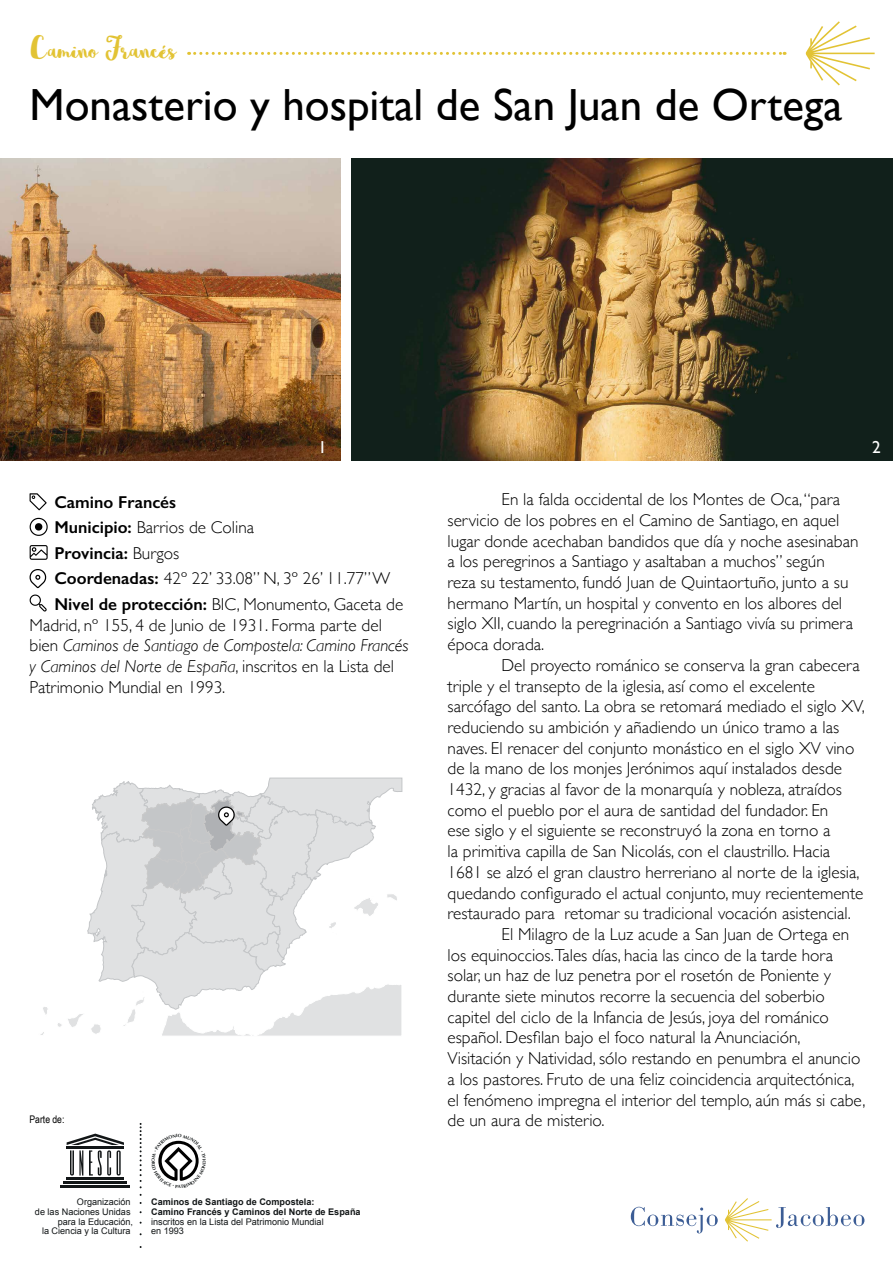
<style>
.page{position:relative;width:893px;height:1263px;background:#fff}
.page>*{position:absolute;margin:0;border:0;box-sizing:border-box;transform-origin:0 0}
.t1{font:45px "Gill Sans";color:#000}
.t2{font:33px "Sophia";letter-spacing:-.05em;color:#e2c334}
.t3{font:300 17.25px/20.7px "Gill Sans";color:#000}
.t4{font:17.25px "Gill Sans";color:#fff}
.t5{font:10.5px "Arial Narrow";color:#000}
.t6{font:9.15px/9.9px "Arial";color:#121617}
.t7{font:700 9.15px/9.9px "Arial";color:#121617}
.s1{font-weight:600}
.s2{font-style:italic}
</style>
<div class="page">
<svg style="left:631px;top:1198px;width:233px;height:43px"></svg>
<img style="left:0;top:159px;width:341px;height:302px">
<svg style="left:806px;top:21px;width:69px;height:64px"></svg>
<svg style="left:189px;top:52px;width:596px;height:3px"></svg>
<img style="left:351px;top:159px;width:542px;height:302px">
<svg style="left:30px;top:569px;width:16px;height:19px"></svg>
<svg style="left:30px;top:493px;width:17px;height:17px"></svg>
<svg style="left:30px;top:594px;width:17px;height:17px"></svg>
<svg style="left:30px;top:545px;width:18px;height:15px"></svg>
<svg style="left:30px;top:518px;width:18px;height:18px"></svg>
<svg style="left:40px;top:778px;width:362px;height:258px"></svg>
<svg style="left:140px;top:1123px;width:2px;height:65px"></svg>
<hr style="left:67px;top:1177px;width:57px;height:2px;background:#121617">
<hr style="left:63px;top:1181px;width:64px;height:2px;background:#121617">
<hr style="left:60px;top:1185px;width:70px;height:2px;background:#121617">
<svg style="left:67px;top:1133px;width:57px;height:42px"></svg>
<svg style="left:158px;top:1140px;width:41px;height:41px"></svg>
<h2 class="t2" style="left:30px;top:30px;width:149px">Camino Francés</h2>
<h1 class="t1" style="left:30px;top:79px;width:814px">Monasterio y hospital de San Juan de Ortega</h1>
<p class="t4" style="left:318px;top:437px;width:10px">1</p>
<p class="t4" style="left:872px;top:437px;width:10px">2</p>
<p class="t3" style="left:54px;top:489px;width:350px;line-height:25.5px"><span class="s1">Camino Francés<br>Municipio:</span> Barrios de Colina<br><span class="s1">Provincia:</span> Burgos<br><span class="s1">Coordenadas:</span> 42º 22’ 33.08” N, 3º 26’ 11.77” W<br><span class="s1">Nivel de protección:</span> BIC, Monumento, Gaceta de</p>
<p class="t3" style="left:30px;top:614px;width:381px">Madrid, nº 155, 4 de Junio de 1931. Forma parte del bien <span class="s2">Caminos de Santiago de Compostela: Camino Francés y Caminos del Norte de España</span>, inscritos en la Lista del Patrimonio Mundial en 1993.</p>
<p class="t5" style="left:30px;top:1111px;width:36px">Parte de:</p>
<p class="t6" style="left:35px;top:1196px;width:100px;text-align:right">Organización<br>de las Naciones Unidas para la Educación,<br>la Ciencia y la Cultura</p>
<p class="t7" style="left:151px;top:1197px;width:211px">Caminos de Santiago de Compostela:<br>Camino Francés y Caminos del Norte de España</p>
<p class="t6" style="left:151px;top:1216px;width:174px">inscritos en la Lista del Patrimonio Mundial en 1993</p>
<p class="t3" style="left:448px;top:488px;width:412px;text-indent:54px">En la falda occidental de los Montes de Oca, “para servicio de los pobres en el Camino de Santiago, en aquel lugar donde acechaban bandidos que día y noche asesinaban a los peregrinos a Santiago y asaltaban a muchos” según<br>reza su testamento, fundó Juan de Quintaortuño, junto a su hermano Martín, un hospital y convento en los albores del siglo XII, cuando la peregrinación a Santiago vivía su primera época dorada.</p>
<p class="t3" style="left:502px;top:654px;width:360px">Del proyecto románico se conserva la gran cabecera</p>
<p class="t3" style="left:448px;top:675px;width:369px">triple y el transepto de la iglesia, así como el excelente</p>
<p class="t3" style="left:448px;top:695px;width:419px">sarcófago del santo. La obra se retomará mediado el siglo XV,</p>
<p class="t3" style="left:448px;top:716px;width:393px">reduciendo su ambición y añadiendo un único tramo a las</p>
<p class="t3" style="left:448px;top:737px;width:408px">naves. El renacer del conjunto monástico en el siglo XV vino</p>
<p class="t3" style="left:448px;top:757px;width:396px">de la mano de los monjes Jerónimos aquí instalados desde</p>
<p class="t3" style="left:448px;top:778px;width:396px">1432, y gracias al favor de la monarquía y nobleza, atraídos</p>
<p class="t3" style="left:448px;top:799px;width:382px">como el pueblo por el aura de santidad del fundador. En</p>
<p class="t3" style="left:448px;top:820px;width:385px">ese siglo y el siguiente se reconstruyó la zona en torno a</p>
<p class="t3" style="left:448px;top:840px;width:384px">la primitiva capilla de San Nicolás, con el claustrillo. Hacia</p>
<p class="t3" style="left:448px;top:861px;width:413px">1681 se alzó el gran claustro herreriano al norte de la iglesia,</p>
<p class="t3" style="left:448px;top:882px;width:417px">quedando configurado el actual conjunto, muy recientemente</p>
<p class="t3" style="left:448px;top:902px;width:405px">restaurado para retomar su tradicional vocación asistencial.</p>
<p class="t3" style="left:502px;top:923px;width:349px">El Milagro de la Luz acude a San Juan de Ortega en</p>
<p class="t3" style="left:448px;top:944px;width:387px">los equinoccios.Tales días, hacia las cinco de la tarde hora</p>
<p class="t3" style="left:448px;top:964px;width:385px">solar, un haz de luz penetra por el rosetón de Poniente y</p>
<p class="t3" style="left:448px;top:985px;width:379px">durante siete minutos recorre la secuencia del soberbio</p>
<p class="t3" style="left:448px;top:1006px;width:383px">capitel del ciclo de la Infancia de Jesús, joya del románico</p>
<p class="t3" style="left:448px;top:1027px;width:354px">español. Desfilan bajo el foco natural la Anunciación,</p>
<p class="t3" style="left:448px;top:1047px;width:414px">Visitación y Natividad, sólo restando en penumbra el anuncio</p>
<p class="t3" style="left:448px;top:1068px;width:408px">a los pastores. Fruto de una feliz coincidencia arquitectónica,</p>
<p class="t3" style="left:448px;top:1089px;width:419px">el fenómeno impregna el interior del templo, aún más si cabe,</p>
<p class="t3" style="left:448px;top:1109px;width:159px">de un aura de misterio.</p>
</div>
